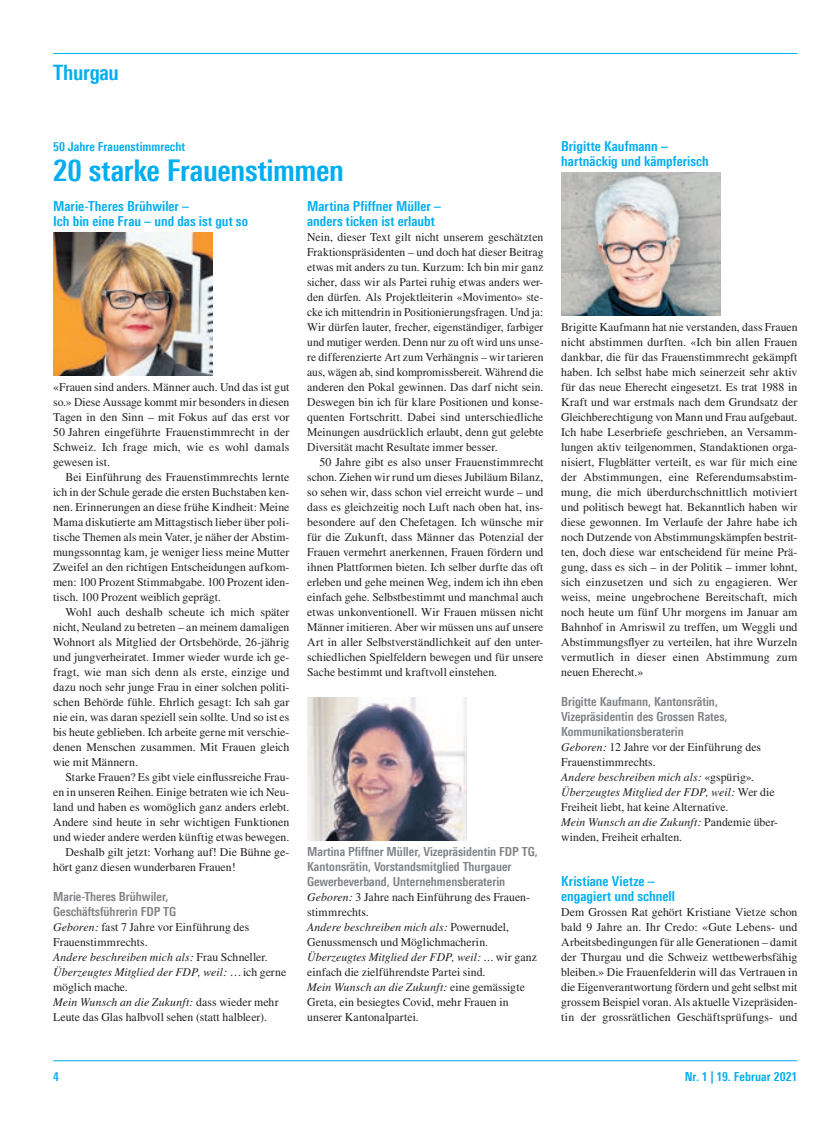
<style>
.page{position:relative;width:833px;height:1134px;background:#fff}
.page>*{position:absolute;margin:0;border:0;box-sizing:border-box;transform-origin:0 0}
.t1{font:700 30px "Linotype Univers 620 Cn";letter-spacing:-.01em;color:#00aeef}
.t2{font:700 21.25px "Linotype Univers 620 Cn";letter-spacing:-.015em;color:#00aeef}
.t3{font:700 13.75px/15px "Linotype Univers 620 Cn";color:#00aeef}
.t4{font:700 12.5px/15px "Linotype Univers 620 Cn";color:#808285}
.t5{font:700 12.5px "Linotype Univers 620 Cn";letter-spacing:.005em;color:#00aeef}
.t6{font:11.88px/15px "Times";letter-spacing:.005em;color:#231f20;text-align:justify}
.s1{font-style:italic}
</style>
<div class="page">
<hr style="left:53px;top:1060px;width:744px;height:1px;background:#00aeef">
<hr style="left:53px;top:53px;width:744px;height:1px;background:#00aeef">
<img style="left:53px;top:233px;width:160px;height:143px">
<img style="left:307px;top:698px;width:160px;height:143px">
<img style="left:561px;top:173px;width:159px;height:143px">
<h2 class="t2" style="left:53px;top:60px;width:67px">Thurgau</h2>
<p class="t5" style="left:53px;top:139px;width:134px">50 Jahre Frauenstimmrecht</p>
<h1 class="t1" style="left:53px;top:152px;width:292px">20 starke Frauenstimmen</h1>
<p class="t3" style="left:53px;top:198px;width:196px">Marie-Theres Brühwiler –<br>Ich bin eine Frau – und das ist gut so</p>
<p class="t3" style="left:307px;top:198px;width:135px">Martina Pfiffner Müller – anders ticken ist erlaubt</p>
<p class="t6" style="left:307px;top:229px;width:238px">Nein, dieser Text gilt nicht unserem geschätzten Fraktionspräsidenten – und doch hat dieser Beitrag etwas mit anders zu tun. Kurzum: Ich bin mir ganz sicher, dass wir als Partei ruhig etwas anders wer&shy;den dürfen. Als Projektleiterin «Movimento» ste&shy;cke ich mittendrin in Positionierungsfragen. Und ja:<br>Wir dürfen lauter, frecher, eigenständiger, farbiger und mutiger werden. Denn nur zu oft wird uns unse&shy;re differenzierte Art zum Verhängnis – wir tarieren aus, wägen ab, sind kompromissbereit. Während die anderen den Pokal gewinnen. Das darf nicht sein.<br>Deswegen bin ich für klare Positionen und konse&shy;quenten Fortschritt. Dabei sind unterschiedliche Meinungen ausdrücklich erlaubt, denn gut gelebte Diversität macht Resultate immer besser.</p>
<p class="t6" style="left:307px;top:454px;width:238px;text-indent:12px">50 Jahre gibt es also unser Frauenstimmrecht schon. Ziehen wir rund um dieses Jubiläum Bilanz, so sehen wir, dass schon viel erreicht wurde – und dass es gleichzeitig noch Luft nach oben hat, ins&shy;besondere auf den Chefetagen. Ich wünsche mir für die Zukunft, dass Männer das Potenzial der Frauen vermehrt anerkennen, Frauen fördern und ihnen Plattformen bieten. Ich selber durfte das oft erleben und gehe meinen Weg, indem ich ihn eben einfach gehe. Selbstbestimmt und manchmal auch etwas unkonventionell. Wir Frauen müssen nicht Männer imitieren. Aber wir müssen uns auf unsere Art in aller Selbstverständlichkeit auf den unter&shy;schiedlichen Spielfeldern bewegen und für unsere Sache bestimmt und kraftvoll einstehen.</p>
<p class="t6" style="left:53px;top:379px;width:238px">«Frauen sind anders. Männer auch. Und das ist gut so.» Diese Aussage kommt mir besonders in diesen Tagen in den Sinn – mit Fokus auf das erst vor 50 Jahren eingeführte Frauenstimmrecht in der Schweiz. Ich frage mich, wie es wohl damals gewesen ist.</p>
<p class="t6" style="left:53px;top:469px;width:238px;text-indent:12px">Bei Einführung des Frauenstimmrechts lernte ich in der Schule gerade die ersten Buchstaben ken&shy;nen. Erinnerungen an diese frühe Kindheit: Meine Mama diskutierte am Mittagstisch lieber über poli&shy;tische Themen als mein Vater, je näher der Abstim&shy;mungssonntag kam, je weniger liess meine Mutter Zweifel an den richtigen Entscheidungen aufkom&shy;men: 100 Prozent Stimmabgabe. 100 Prozent iden&shy;tisch. 100 Prozent weiblich geprägt.</p>
<p class="t6" style="left:53px;top:604px;width:238px;text-indent:12px">Wohl auch deshalb scheute ich mich später nicht, Neuland zu betreten – an meinem damaligen Wohnort als Mitglied der Ortsbehörde, 26-jährig und jungverheiratet. Immer wieder wurde ich ge&shy;fragt, wie man sich denn als erste, einzige und dazu noch sehr junge Frau in einer solchen politi&shy;schen Behörde fühle. Ehrlich gesagt: Ich sah gar nie ein, was daran speziell sein sollte. Und so ist es bis heute geblieben. Ich arbeite gerne mit verschie&shy;denen Menschen zusammen. Mit Frauen gleich wie mit Männern.</p>
<p class="t6" style="left:66px;top:769px;width:225px">Starke Frauen? Es gibt viele einflussreiche Frau-</p>
<p class="t6" style="left:53px;top:784px;width:238px">en in unseren Reihen. Einige betraten wie ich Neu-</p>
<p class="t6" style="left:53px;top:799px;width:238px">land und haben es womöglich ganz anders erlebt.</p>
<p class="t6" style="left:53px;top:814px;width:238px">Andere sind heute in sehr wichtigen Funktionen</p>
<p class="t6" style="left:53px;top:829px;width:238px">und wieder andere werden künftig etwas bewegen.</p>
<p class="t6" style="left:66px;top:844px;width:225px">Deshalb gilt jetzt: Vorhang auf! Die Bühne ge-</p>
<p class="t6" style="left:53px;top:859px;width:184px">hört ganz diesen wunderbaren Frauen!</p>
<p class="t4" style="left:53px;top:889px;width:125px">Marie-Theres Brühwiler,<br>Geschäftsführerin FDP TG</p>
<p class="t6" style="left:53px;top:919px;width:235px;text-align:left"><span class="s1">Geboren:</span> fast 7 Jahre vor Einführung des Frauenstimmrechts.<br><span class="s1">Andere beschreiben mich als:</span> Frau Schneller.<br><span class="s1">Überzeugtes Mitglied der FDP, weil:</span> …ich gerne möglich mache.<br><span class="s1">Mein Wunsch an die Zukunft:</span> dass wieder mehr Leute das Glas halbvoll sehen (statt halbleer).</p>
<p class="t4" style="left:307px;top:844px;width:232px">Martina Pfiffner Müller, Vizepräsidentin FDP TG,<br>Kantonsrätin, Vorstandsmitglied Thurgauer<br>Gewerbeverband, Unternehmensberaterin</p>
<p class="t6" style="left:307px;top:889px;width:231px;text-align:left"><span class="s1">Geboren:</span> 3 Jahre nach Einführung des Frauen&shy;stimmrechts.<br><span class="s1">Andere beschreiben mich als:</span> Powernudel, Genussmensch und Möglichmacherin.<br><span class="s1">Überzeugtes Mitglied der FDP, weil: …</span>wir ganz einfach die zielführendste Partei sind.<br><span class="s1">Mein Wunsch an die Zukunft:</span> eine gemässigte Greta, ein besiegtes Covid, mehr Frauen in unserer Kantonalpartei.</p>
<p class="t3" style="left:561px;top:138px;width:149px">Brigitte Kaufmann – hartnäckig und kämpferisch</p>
<p class="t6" style="left:561px;top:319px;width:238px">Brigitte Kaufmann hat nie verstanden, dass Frauen nicht abstimmen durften. «Ich bin allen Frauen dankbar, die für das Frauenstimmrecht gekämpft haben. Ich selbst habe mich seinerzeit sehr aktiv für das neue Eherecht eingesetzt. Es trat 1988 in Kraft und war erstmals nach dem Grundsatz der Gleichberechtigung von Mann und Frau aufgebaut.<br>Ich habe Leserbriefe geschrieben, an Versamm&shy;lungen aktiv teilgenommen, Standaktionen orga&shy;nisiert, Flugblätter verteilt, es war für mich eine der Abstimmungen, eine Referendumsabstim&shy;mung, die mich überdurchschnittlich motiviert und politisch bewegt hat. Bekanntlich haben wir diese gewonnen. Im Verlaufe der Jahre habe ich noch Dutzende von Abstimmungskämpfen bestrit&shy;ten, doch diese war entscheidend für meine Prä&shy;gung, dass es sich – in der Politik – immer lohnt, sich einzusetzen und sich zu engagieren. Wer weiss, meine ungebrochene Bereitschaft, mich noch heute um fünf Uhr morgens im Januar am Bahnhof in Amriswil zu treffen, um Weggli und Abstimmungsflyer zu verteilen, hat ihre Wurzeln vermutlich in dieser einen Abstimmung zum neuen Eherecht.»</p>
<p class="t4" style="left:561px;top:694px;width:168px">Brigitte Kaufmann, Kantonsrätin,<br>Vizepräsidentin des Grossen Rates,<br>Kommunikationsberaterin</p>
<p class="t6" style="left:561px;top:739px;width:218px;text-align:left"><span class="s1">Geboren:</span> 12 Jahre vor der Einführung des Frauenstimmrechts.<br><span class="s1">Andere beschreiben mich als:</span> «gspürig».<br><span class="s1">Überzeugtes Mitglied der FDP, weil:</span> Wer die Freiheit liebt, hat keine Alternative.<br><span class="s1">Mein Wunsch an die Zukunft:</span> Pandemie über&shy;winden, Freiheit erhalten.</p>
<p class="t3" style="left:561px;top:873px;width:115px">Kristiane Vietze – engagiert und schnell</p>
<p class="t6" style="left:561px;top:904px;width:238px">Dem Grossen Rat gehört Kristiane Vietze schon bald 9 Jahre an. Ihr Credo: «Gute Lebens- und Arbeitsbedingungen für alle Generationen – damit der Thurgau und die Schweiz wettbewerbsfähig bleiben.» Die Frauenfelderin will das Vertrauen in die Eigenverantwortung fördern und geht selbst mit grossem Beispiel voran. Als aktuelle Vizepräsiden&shy;tin der grossrätlichen Geschäftsprüfungs- und</p>
<p class="t5" style="left:53px;top:1069px;width:7px">4</p>
<p class="t5" style="left:684px;top:1069px;width:114px">Nr. 1 | 19. Februar 2021</p>
</div>
